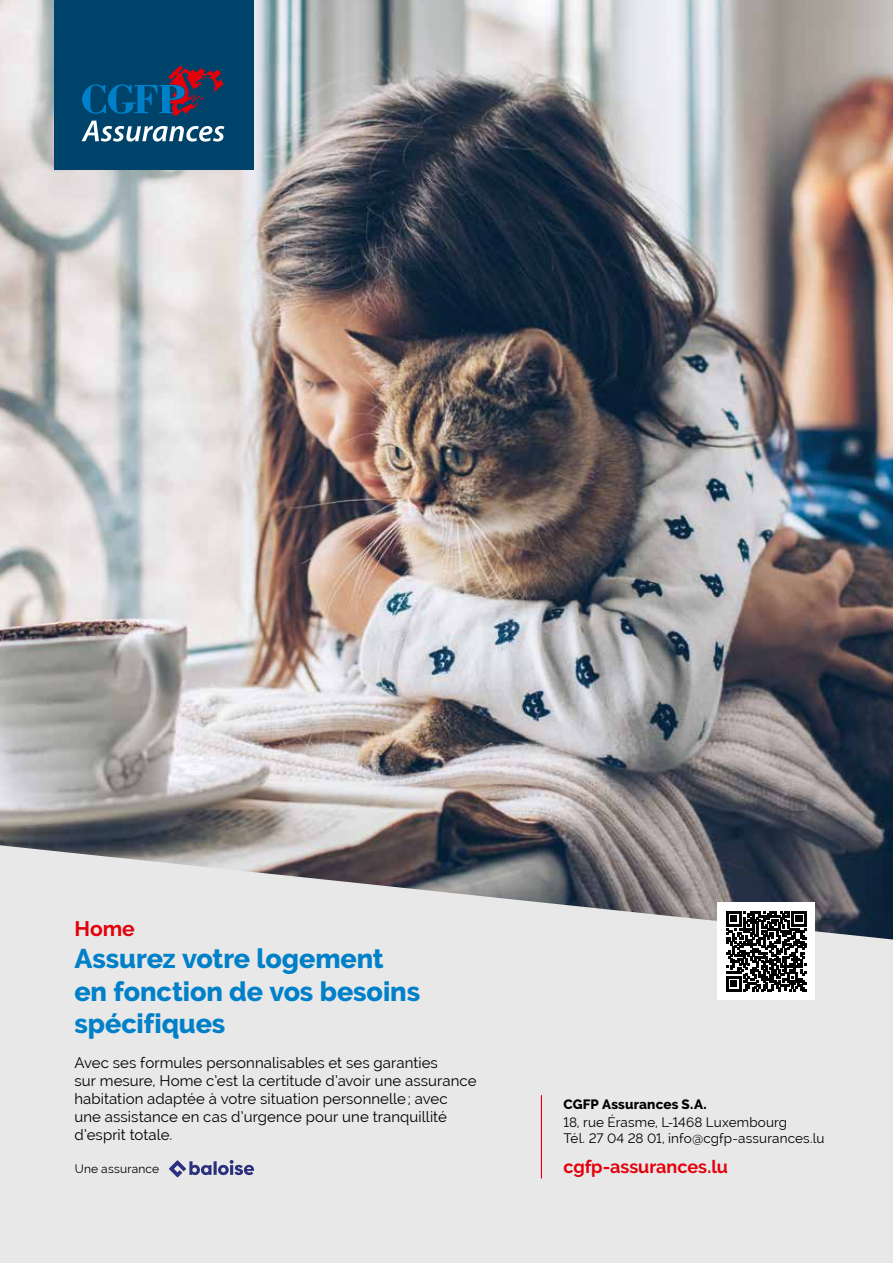
<style>
.page{position:relative;width:893px;height:1263px;background:#fff}
.page>*{position:absolute;margin:0;border:0;box-sizing:border-box;transform-origin:0 0}
.t1{font:800 27px/32.4px "Raleway";letter-spacing:-.005em;color:#0080c8}
.t2{font:700 21px "Raleway";color:#e3000b}
.t3{font:700 18px "Raleway";letter-spacing:-.005em;color:#e3000b}
.t4{font:15px/18px "Raleway";letter-spacing:.005em;color:#000}
.t5{font:13.5px/16.2px "Raleway";letter-spacing:.01em;color:#000}
.t6{font:800 13.5px "Raleway";letter-spacing:.01em;color:#000}
.t7{font:12px "Raleway";letter-spacing:.015em;color:#000}
</style>
<div class="page">
<img style="left:0;top:0;width:893px;height:845px">
<svg style="left:0;top:845px;width:893px;height:418px;background:#d8d8d9"></svg>
<hr style="left:541px;top:1095px;width:1px;height:83px;background:#e3000b">
<div style="left:55px;top:0;width:199px;height:170px;background:#00436a"></div>
<svg style="left:82px;top:66px;width:142px;height:76px"></svg>
<svg style="left:169px;top:1160px;width:85px;height:17px"></svg>
<div style="left:717px;top:902px;width:98px;height:98px;background:#fff"></div>
<svg style="left:726px;top:911px;width:80px;height:80px"></svg>
<h2 class="t2" style="left:74px;top:917px;width:62px">Home</h2>
<h1 class="t1" style="left:74px;top:943px;width:347px">Assurez votre logement en fonction de vos besoins spécifiques</h1>
<p class="t4" style="left:74px;top:1054px;width:404px">Avec ses formules personnalisables et ses garanties<br>sur mesure, Home c’est la certitude d’avoir une assurance habitation adaptée à votre situation personnelle; avec une assistance en cas d’urgence pour une tranquillité d’esprit totale.</p>
<p class="t7" style="left:75px;top:1162px;width:86px">Une assurance</p>
<p class="t6" style="left:563px;top:1096px;width:145px">CGFP Assurances S.A.</p>
<p class="t5" style="left:563px;top:1114px;width:263px">18, rue Érasme, L-1468 Luxembourg<br>Tél. 27 04 28 01, info@cgfp-assurances.lu</p>
<p class="t3" style="left:563px;top:1156px;width:166px">cgfp-assurances.lu</p>
</div>
